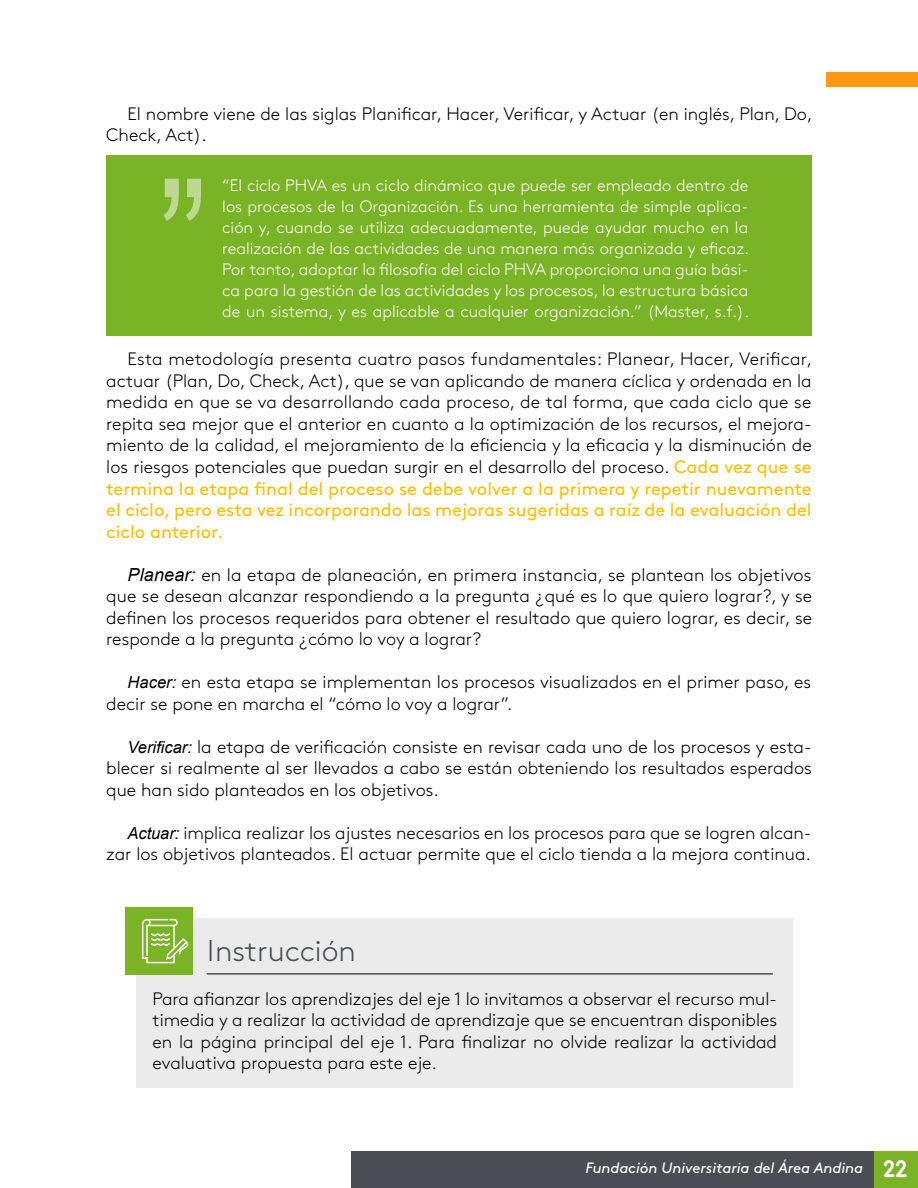
<style>
.page{position:relative;width:918px;height:1188px;background:#fff}
.page>*{position:absolute;margin:0;border:0;box-sizing:border-box;transform-origin:0 0}
.t1{font:180px "Arial Narrow";color:#bdd991}
.t2{font:300 30px "Brown Std";color:#4a4d54}
.t3{font:300 18px/21.6px "Brown Std";color:#000;text-align:justify}
.t4{font:300 16.5px/21px "Brown Std";color:#fff;text-align:justify}
.t5{font:italic 15px "Brown Std";letter-spacing:-.005em;color:#fff}
.s1{font-weight:400;color:#ffc000}
.s2{font-family:"Arial";font-weight:400;font-style:italic}
.s3{font-family:"Arial";font-weight:400;font-style:italic;font-size:16.5px}
.s4{font-family:"Areandina Voz";font-style:normal;font-size:24px}
</style>
<div class="page">
<div style="left:873px;top:1151px;width:45px;height:37px;background:#7ab326"></div>
<div style="left:351px;top:1151px;width:522px;height:37px;background:#4a4d54"></div>
<div style="left:826px;top:72px;width:92px;height:15px;background:#ff990f"></div>
<div style="left:106px;top:155px;width:706px;height:181px;background:#7ab326"></div>
<div style="left:136px;top:918px;width:657px;height:170px;background:#ebebeb"></div>
<div style="left:125px;top:907px;width:68px;height:68px;background:#7ab326"></div>
<hr style="left:207px;top:973px;width:565px;height:2px;background:#4a4d54">
<svg style="left:142px;top:919px;width:46px;height:44px"></svg>
<p class="t3" style="left:106px;top:103px;width:708px;text-indent:21px">El nombre viene de las siglas Planificar, Hacer, Verificar, y Actuar (en inglés, Plan, Do,<br>Check, Act) .</p>
<p class="t1" style="left:159px;top:112px;width:51px">”</p>
<p class="t4" style="left:222px;top:175px;width:528px">“El ciclo PHVA es un ciclo dinámico que puede ser empleado dentro de los procesos de la Organización . Es una herramienta de simple aplica&shy;ción y, cuando se utiliza adecuadamente, puede ayudar mucho en la realización de las actividades de una manera más organizada y eficaz .<br>Por tanto, adoptar la filosofía del ciclo PHVA proporciona una guía bási&shy;ca para la gestión de las actividades y los procesos, la estructura básica de un sistema, y es aplicable a cualquier organización .” (Master, s .f .) .</p>
<p class="t3" style="left:106px;top:348px;width:707px;text-indent:21px">Esta metodología presenta cuatro pasos fundamentales: Planear, Hacer, Verificar, actuar (Plan, Do, Check, Act), que se van aplicando de manera cíclica y ordenada en la medida en que se va desarrollando cada proceso, de tal forma, que cada ciclo que se repita sea mejor que el anterior en cuanto a la optimización de los recursos, el mejora&shy;miento de la calidad, el mejoramiento de la eficiencia y la eficacia y la disminución de los riesgos potenciales que puedan surgir en el desarrollo del proceso . <span class="s1">Cada vez que se termina la etapa final del proceso se debe volver a la primera y repetir nuevamente el ciclo, pero esta vez incorporando las mejoras sugeridas a raíz de la evaluación del ciclo anterior.</span></p>
<p class="t3" style="left:106px;top:564px;width:707px;text-indent:21px"><span class="s2">Planear:</span> en la etapa de planeación, en primera instancia, se plantean los objetivos que se desean alcanzar respondiendo a la pregunta ¿qué es lo que quiero lograr?, y se definen los procesos requeridos para obtener el resultado que quiero lograr, es decir, se responde a la pregunta ¿cómo lo voy a lograr?</p>
<p class="t3" style="left:106px;top:672px;width:706px;text-indent:21px"><span class="s3">Hacer:</span> en esta etapa se implementan los procesos visualizados en el primer paso, es decir se pone en marcha el “cómo lo voy a lograr” .</p>
<p class="t3" style="left:106px;top:736px;width:707px;text-indent:21px"><span class="s3">Verificar:</span> la etapa de verificación consiste en revisar cada uno de los procesos y esta&shy;blecer si realmente al ser llevados a cabo se están obteniendo los resultados esperados que han sido planteados en los objetivos .</p>
<p class="t3" style="left:106px;top:822px;width:707px;text-align:right"><span class="s3">Actuar:</span> implica realizar los ajustes necesarios en los procesos para que se logren alcan&shy;zar los objetivos planteados . El actuar permite que el ciclo tienda a la mejora continua .</p>
<p class="t2" style="left:207px;top:934px;width:150px">Instrucción</p>
<p class="t3" style="left:152px;top:988px;width:626px">Para afianzar los aprendizajes del eje 1 lo invitamos a observar el recurso mul&shy;timedia y a realizar la actividad de aprendizaje que se encuentran disponibles en la página principal del eje 1 . Para finalizar no olvide realizar la actividad evaluativa propuesta para este eje .</p>
<p class="t5" style="left:585px;top:1159px;width:323px">Fundación Universitaria del Área Andina <span class="s4">2218</span></p>
<p class="t5" style="left:407px;top:1158px;width:454px">Sistemas integrados de gestión en salud - eje 1 conceptualicemos</p>
</div>
